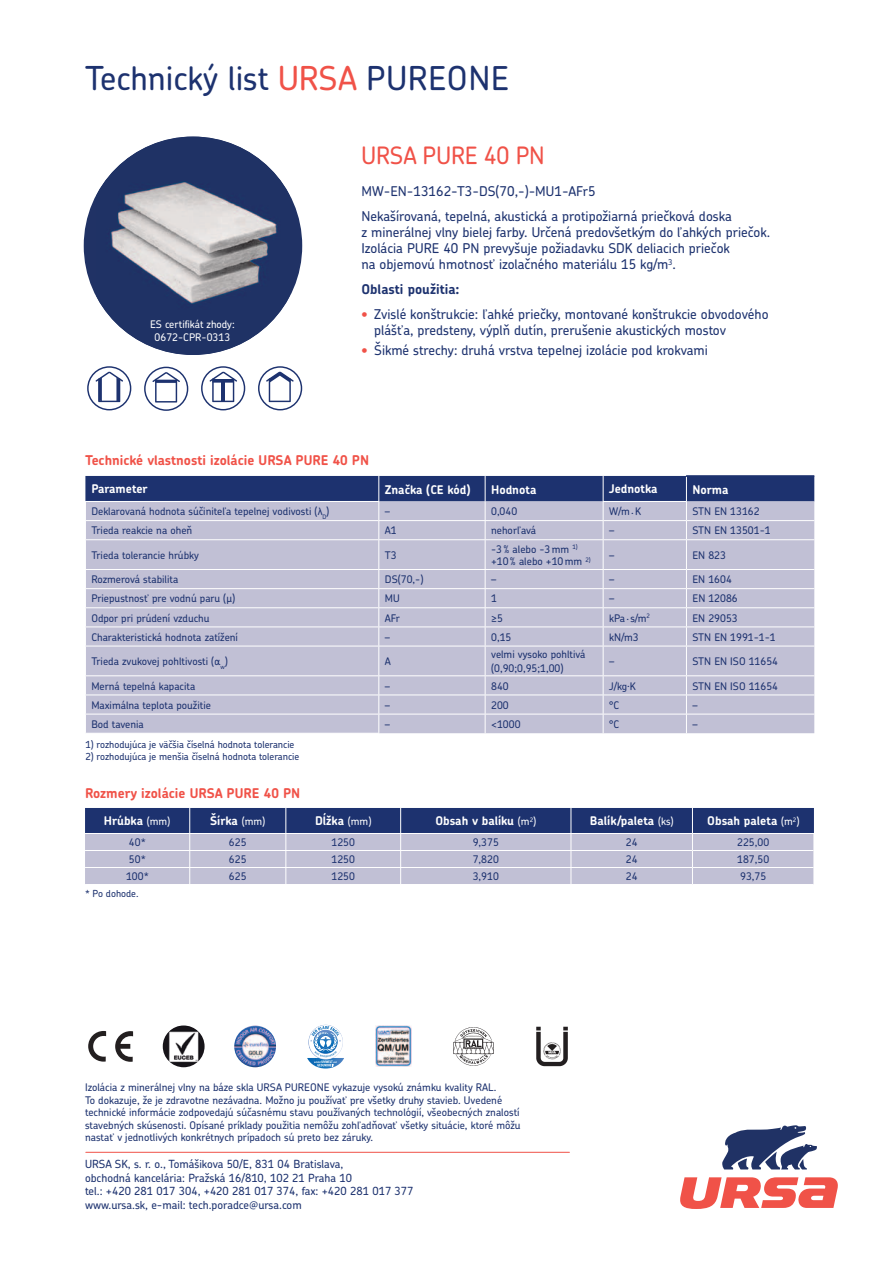
<style>
.page{position:relative;width:893px;height:1263px;background:#fff}
.page>*{position:absolute;margin:0;border:0;box-sizing:border-box;transform-origin:0 0}
.t1{font:500 33px "Chevin Pro";color:#1d326f}
.t2{font:500 24px "Chevin Pro";letter-spacing:-.005em;color:#f05248}
.t3{font:500 13.5px/16.2px "Chevin Pro";color:#1d326f}
.t4{font:700 13.5px "Chevin Pro";color:#f05248}
.t5{font:700 13.5px "Chevin Pro";color:#1d326f}
.t6{font:700 12px "Chevin Pro";color:#fff}
.t7{font:500 11.25px/13.5px "Chevin Pro";color:#1d326f}
.t8{font:500 10.5px/12.6px "Chevin Pro";color:#1d326f}
.t9{font:500 10.5px/12.6px "Chevin Pro";color:#fff;text-align:center}
.t10{font:500 9.75px "Chevin Pro";color:#1d326f}
.s1{color:#f05248}
.s2{font-weight:500;font-size:10.5px}
</style>
<div class="page">
<div style="left:84px;top:136px;width:218px;height:219px;background:#203265;border-radius:50%"></div>
<img style="left:96px;top:136px;width:194px;height:219px">
<svg style="left:85px;top:808px;width:729px;height:76px;background:#8e94b5"></svg>
<hr style="left:686px;top:475px;width:128px;height:2px;background:#1d326f">
<svg style="left:85px;top:476px;width:729px;height:257px;background:#b3b5cd"></svg>
<svg style="left:722px;top:1125px;width:95px;height:44px"></svg>
<svg style="left:680px;top:1177px;width:158px;height:32px"></svg>
<hr style="left:86px;top:1152px;width:483px;height:1px;background:#f05248">
<img style="left:453px;top:1027px;width:41px;height:38px">
<svg style="left:88px;top:1031px;width:18px;height:30px"></svg>
<svg style="left:115px;top:1031px;width:18px;height:31px"></svg>
<img style="left:163px;top:1025px;width:42px;height:42px;border-radius:50%">
<img style="left:234px;top:1025px;width:42px;height:42px;border-radius:50%">
<img style="left:536px;top:1026px;width:32px;height:41px">
<img style="left:375px;top:1026px;width:36px;height:41px">
<svg style="left:307px;top:1025px;width:37px;height:43px"></svg>
<svg style="left:201px;top:366px;width:44px;height:44px"></svg>
<svg style="left:258px;top:366px;width:44px;height:44px"></svg>
<svg style="left:87px;top:366px;width:44px;height:44px"></svg>
<svg style="left:144px;top:367px;width:44px;height:44px"></svg>
<h1 class="t1" style="left:85px;top:64px;width:426px">Technický list <span class="s1">URSA</span> PUREONE</h1>
<p class="t9" style="left:150px;top:319px;width:86px">ES certifikát zhody:<br>0672-CPR-0313</p>
<h2 class="t2" style="left:362px;top:145px;width:185px">URSA PURE 40 PN</h2>
<p class="t3" style="left:361px;top:180px;width:372px;line-height:24.8px">MW-EN-13162-T3-DS(70,-)-MU1-AFr5<br>Nekašírovaná, tepelná, akustická a protipožiarná priečková doska</p>
<p class="t3" style="left:361px;top:225px;width:410px">z minerálnej vlny bielej farby. Určená predovšetkým do ľahkých priečok.<br>Izolácia PURE 40 PN prevyšuje požiadavku SDK deliacich priečok<br>na objemovú hmotnosť izolačného materiálu 15 kg/m<sup>3</sup>.</p>
<p class="t5" style="left:361px;top:283px;width:100px">Oblasti použitia:</p>
<p class="t3" style="left:374px;top:307px;width:396px;text-indent:-13px"><span class="s1">•</span> Zvislé konštrukcie: ľahké priečky, montované konštrukcie obvodového plášťa, predsteny, výplň dutín, prerušenie akustických mostov</p>
<p class="t3" style="left:361px;top:344px;width:348px"><span class="s1">•</span> Šikmé strechy: druhá vrstva tepelnej izolácie pod krokvami</p>
<p class="t4" style="left:85px;top:454px;width:286px">Technické vlastnosti izolácie URSA PURE 40 PN</p>
<p class="t6" style="left:91px;top:484px;width:58px">Parameter</p>
<p class="t6" style="left:385px;top:484px;width:87px">Značka (CE kód)</p>
<p class="t6" style="left:491px;top:484px;width:47px">Hodnota</p>
<p class="t6" style="left:609px;top:484px;width:50px">Jednotka</p>
<p class="t6" style="left:692px;top:485px;width:38px">Norma</p>
<p class="t8" style="left:91px;top:506px;width:240px">Deklarovaná hodnota súčiniteľa tepelnej vodivosti (λ<sub>D</sub>)</p>
<p class="t8" style="left:385px;top:506px;width:7px">–</p>
<p class="t8" style="left:491px;top:506px;width:28px">0,040</p>
<p class="t8" style="left:609px;top:506px;width:33px">W/m. K</p>
<p class="t8" style="left:692px;top:506px;width:69px">STN EN 13162</p>
<p class="t8" style="left:91px;top:525px;width:102px">Trieda reakcie na oheň</p>
<p class="t8" style="left:385px;top:525px;width:13px">A1</p>
<p class="t8" style="left:491px;top:525px;width:46px">nehorľavá</p>
<p class="t8" style="left:609px;top:525px;width:7px">–</p>
<p class="t8" style="left:692px;top:525px;width:80px">STN EN 13501-1</p>
<p class="t8" style="left:91px;top:550px;width:109px">Trieda tolerancie hrúbky</p>
<p class="t8" style="left:385px;top:550px;width:13px">T3</p>
<p class="t8" style="left:491px;top:544px;width:101px">-3 % alebo -3 mm <sup>1) </sup>+10 % alebo +10 mm <sup>2)</sup></p>
<p class="t8" style="left:609px;top:550px;width:7px">–</p>
<p class="t8" style="left:692px;top:550px;width:35px">EN 823</p>
<p class="t8" style="left:91px;top:574px;width:88px">Rozmerová stabilita</p>
<p class="t8" style="left:385px;top:574px;width:40px">DS(70,-)</p>
<p class="t8" style="left:491px;top:574px;width:7px">–</p>
<p class="t8" style="left:609px;top:574px;width:7px">–</p>
<p class="t8" style="left:692px;top:574px;width:41px">EN 1604</p>
<p class="t8" style="left:91px;top:594px;width:145px">Priepustnosť pre vodnú paru (μ)</p>
<p class="t8" style="left:385px;top:594px;width:16px">MU</p>
<p class="t8" style="left:491px;top:594px;width:7px">1</p>
<p class="t8" style="left:609px;top:594px;width:7px">–</p>
<p class="t8" style="left:692px;top:594px;width:47px">EN 12086</p>
<p class="t8" style="left:91px;top:613px;width:120px">Odpor pri prúdení vzduchu</p>
<p class="t8" style="left:385px;top:613px;width:17px">AFr</p>
<p class="t8" style="left:491px;top:613px;width:13px">≥5</p>
<p class="t8" style="left:609px;top:613px;width:42px">kPa . s/m<sup>2</sup></p>
<p class="t8" style="left:692px;top:613px;width:47px">EN 29053</p>
<p class="t8" style="left:91px;top:632px;width:148px">Charakteristická hodnota zatížení</p>
<p class="t8" style="left:385px;top:632px;width:7px">–</p>
<p class="t8" style="left:491px;top:632px;width:22px">0,15</p>
<p class="t8" style="left:609px;top:632px;width:31px">kN/m3</p>
<p class="t8" style="left:692px;top:632px;width:85px">STN EN 1991-1-1</p>
<p class="t8" style="left:91px;top:656px;width:138px">Trieda zvukovej pohltivosti (α<sub>w</sub>)</p>
<p class="t8" style="left:385px;top:656px;width:7px">A</p>
<p class="t8" style="left:491px;top:649px;width:96px;line-height:13.5px">velmi vysoko pohltivá (0,90;0,95;1,00)</p>
<p class="t8" style="left:609px;top:656px;width:7px">–</p>
<p class="t8" style="left:692px;top:656px;width:87px">STN EN ISO 11654</p>
<p class="t8" style="left:91px;top:681px;width:105px">Merná tepelná kapacita</p>
<p class="t8" style="left:385px;top:681px;width:7px">–</p>
<p class="t8" style="left:491px;top:681px;width:19px">840</p>
<p class="t8" style="left:609px;top:681px;width:28px">J/kg.K</p>
<p class="t8" style="left:692px;top:681px;width:87px">STN EN ISO 11654</p>
<p class="t8" style="left:91px;top:700px;width:121px">Maximálna teplota použitie</p>
<p class="t8" style="left:385px;top:700px;width:7px">–</p>
<p class="t8" style="left:491px;top:700px;width:19px">200</p>
<p class="t8" style="left:609px;top:700px;width:12px">°C</p>
<p class="t8" style="left:692px;top:700px;width:7px">–</p>
<p class="t8" style="left:91px;top:719px;width:54px">Bod tavenia</p>
<p class="t8" style="left:385px;top:719px;width:7px">–</p>
<p class="t8" style="left:491px;top:719px;width:31px">&lt;1000</p>
<p class="t8" style="left:609px;top:719px;width:12px">°C</p>
<p class="t8" style="left:692px;top:719px;width:7px">–</p>
<p class="t10" style="left:85px;top:741px;width:211px">1) rozhodujúca je väčšia číselná hodnota tolerancie</p>
<p class="t10" style="left:85px;top:752px;width:215px">2) rozhodujúca je menšia číselná hodnota tolerancie</p>
<p class="t4" style="left:85px;top:787px;width:217px">Rozmery izolácie URSA PURE 40 PN</p>
<p class="t6" style="left:104px;top:816px;width:68px">Hrúbka <span class="s2">(mm)</span></p>
<p class="t6" style="left:210px;top:816px;width:57px">Šírka <span class="s2">(mm)</span></p>
<p class="t6" style="left:315px;top:816px;width:58px">Dĺžka <span class="s2">(mm)</span></p>
<p class="t6" style="left:435px;top:816px;width:102px">Obsah v balíku <span class="s2">(m</span><sup>2</sup><span class="s2">)</span></p>
<p class="t6" style="left:590px;top:816px;width:85px">Balík/paleta <span class="s2">(ks)</span></p>
<p class="t6" style="left:707px;top:816px;width:94px">Obsah paleta <span class="s2">(m</span><sup>2</sup><span class="s2">)</span></p>
<p class="t8" style="left:129px;top:837px;width:18px">40*</p>
<p class="t8" style="left:229px;top:837px;width:19px">625</p>
<p class="t8" style="left:331px;top:837px;width:25px">1250</p>
<p class="t8" style="left:473px;top:837px;width:28px">9,375</p>
<p class="t8" style="left:626px;top:837px;width:13px">24</p>
<p class="t8" style="left:737px;top:837px;width:34px">225,00</p>
<p class="t8" style="left:129px;top:854px;width:18px">50*</p>
<p class="t8" style="left:229px;top:854px;width:19px">625</p>
<p class="t8" style="left:331px;top:854px;width:25px">1250</p>
<p class="t8" style="left:473px;top:854px;width:28px">7,820</p>
<p class="t8" style="left:626px;top:854px;width:13px">24</p>
<p class="t8" style="left:737px;top:854px;width:34px">187,50</p>
<p class="t8" style="left:126px;top:871px;width:24px">100*</p>
<p class="t8" style="left:229px;top:871px;width:19px">625</p>
<p class="t8" style="left:331px;top:871px;width:25px">1250</p>
<p class="t8" style="left:473px;top:871px;width:28px">3,910</p>
<p class="t8" style="left:626px;top:871px;width:13px">24</p>
<p class="t8" style="left:740px;top:871px;width:28px">93,75</p>
<p class="t10" style="left:85px;top:889px;width:55px">* Po dohode.</p>
<p class="t8" style="left:85px;top:1082px;width:437px">Izolácia z minerálnej vlny na báze skla URSA PUREONE vykazuje vysokú známku kvality RAL.<br>To dokazuje, že je zdravotne nezávadna. Možno ju používať pre všetky druhy stavieb. Uvedené technické informácie zodpovedajú súčasnému stavu používaných technológií, všeobecných znalostí stavebných skúsenosti. Opísané príklady použitia nemôžu zohľadňovať všetky situácie, ktoré môžu nastať v jednotlivých konkrétnych prípadoch sú preto bez záruky.</p>
<p class="t7" style="left:85px;top:1159px;width:330px">URSA SK, s. r. o., Tomášikova 50/E, 831 04 Bratislava,<br>obchodná kancelária: Pražská 16/810, 102 21 Praha 10<br>tel.: +420 281 017 304, +420 281 017 374, fax: +420 281 017 377 www.ursa.sk, e-mail: tech.poradce@ursa.com</p>
</div>
